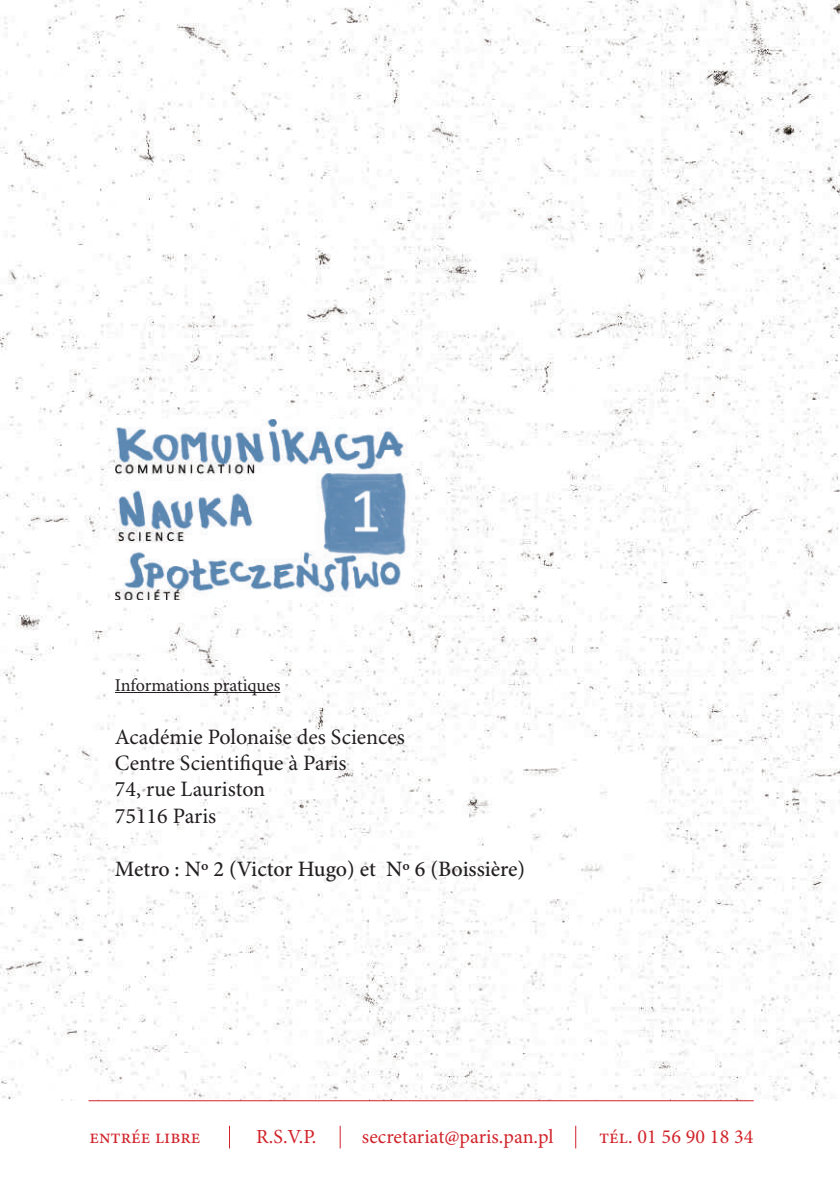
<style>
.page{position:relative;width:840px;height:1191px;background:#fff}
.page>*{position:absolute;margin:0;border:0;box-sizing:border-box;transform-origin:0 0}
.t1{font:22px/26.4px "Minion Pro";color:#231f20}
.t2{font:500 22px "Minion Pro";color:#231f20}
.t3{font:20px "Minion Pro";color:#d1232a}
.t4{font:18px "Minion Pro";letter-spacing:-.01em;color:#231f20}
</style>
<div class="page">
<img style="left:0;top:0;width:839px;height:1100px">
<hr style="left:115px;top:692px;width:165px;height:1px;background:#231f20">
<svg style="left:229px;top:1125px;width:1px;height:23px"></svg>
<hr style="left:88px;top:1100px;width:665px;height:1px;background:#d1232a">
<svg style="left:339px;top:1125px;width:1px;height:23px"></svg>
<svg style="left:575px;top:1125px;width:1px;height:23px"></svg>
<img style="left:115px;top:420px;width:295px;height:179px">
<p class="t4" style="left:115px;top:674px;width:167px">Informations pratiques</p>
<p class="t1" style="left:115px;top:724px;width:291px">Académie Polonaise des Sciences<br>Centre Scientifique à Paris<br>74, rue Lauriston<br>75116 Paris</p>
<p class="t2" style="left:115px;top:855px;width:411px">Metro : No 2 (Victor Hugo) et No 6 (Boissière)</p>
<p class="t3" style="left:89px;top:1125px;width:113px">entrée libre</p>
<p class="t3" style="left:256px;top:1125px;width:62px">R.S.V.P.</p>
<p class="t3" style="left:361px;top:1125px;width:193px">secretariat@paris.pan.pl</p>
<p class="t3" style="left:598px;top:1125px;width:156px">tél. 01 56 90 18 34</p>
</div>
